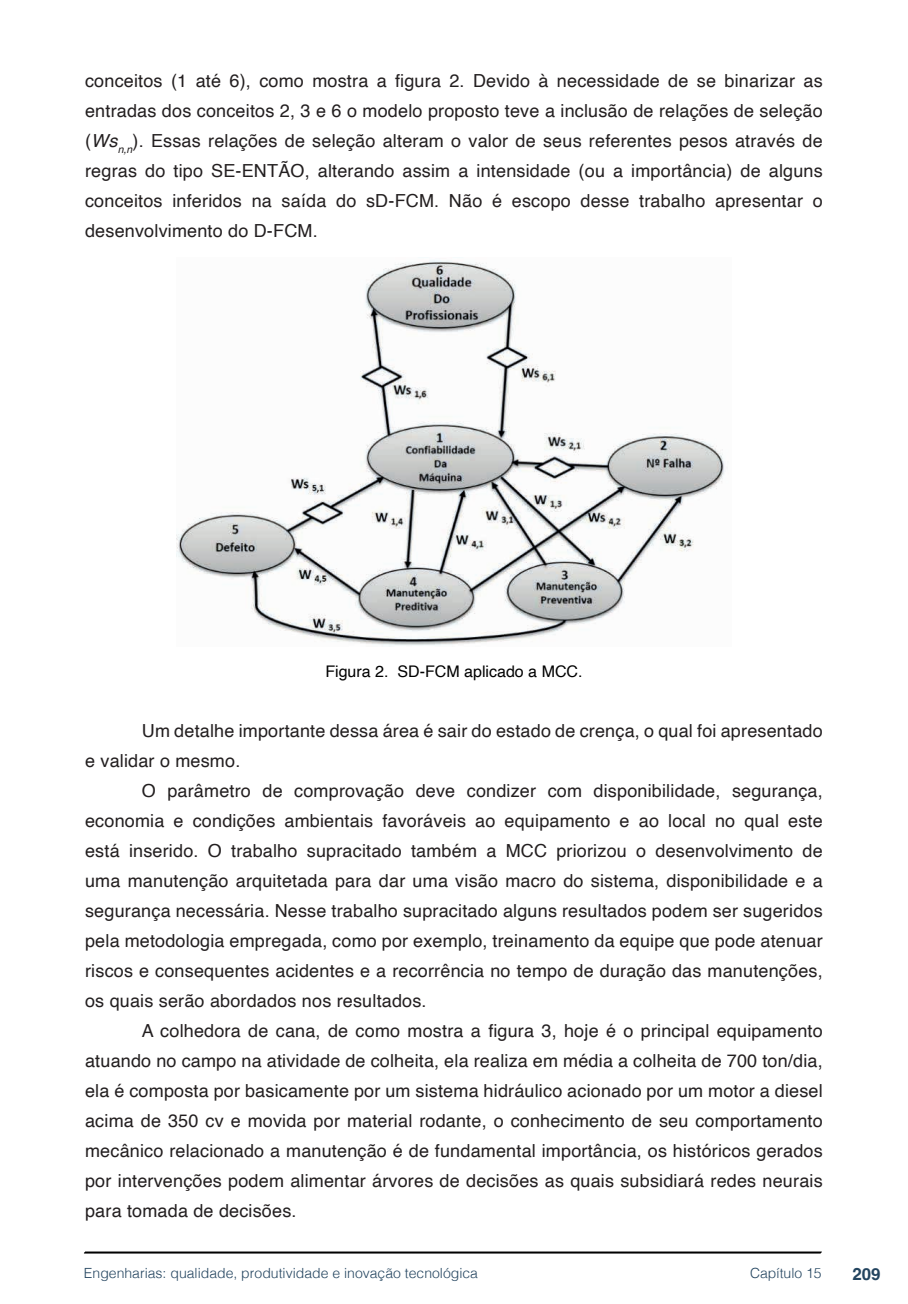
<style>
.page{position:relative;width:908px;height:1304px;background:#fff}
.page>*{position:absolute;margin:0;border:0;box-sizing:border-box;transform-origin:0 0}
.t1{font:18px/30px "Helvetica";letter-spacing:.01em;color:#231f20;text-align:justify}
.t2{font:700 16.8px "Helvetica";color:#23445f}
.t3{font:16px "Helvetica";color:#000}
.t4{font:300 14px "Helvetica";color:#23445f}
.s1{font-style:italic}
</style>
<div class="page">
<svg style="left:84px;top:1251px;width:737px;height:3px"></svg>
<img style="left:176px;top:260px;width:549px;height:386px">
<p class="t1" style="left:85px;top:66px;width:738px">conceitos (1 até 6), como mostra a figura 2. Devido à necessidade de se binarizar as entradas dos conceitos 2, 3 e 6 o modelo proposto teve a inclusão de relações de seleção (<span class="s1">Ws</span><sub>n,n</sub>). Essas relações de seleção alteram o valor de seus referentes pesos através de regras do tipo SE-ENTÃO, alterando assim a intensidade (ou a importância) de alguns conceitos inferidos na saída do sD-FCM. Não é escopo desse trabalho apresentar o desenvolvimento do D-FCM.</p>
<p class="t3" style="left:325px;top:659px;width:258px">Figura 2. SD-FCM aplicado a MCC.</p>
<p class="t1" style="left:85px;top:716px;width:738px;text-indent:57px">Um detalhe importante dessa área é sair do estado de crença, o qual foi apresentado e validar o mesmo.</p>
<p class="t1" style="left:85px;top:776px;width:738px;text-indent:57px">O parâmetro de comprovação deve condizer com disponibilidade, segurança, economia e condições ambientais favoráveis ao equipamento e ao local no qual este está inserido. O trabalho supracitado também a MCC priorizou o desenvolvimento de uma manutenção arquitetada para dar uma visão macro do sistema, disponibilidade e a segurança necessária. Nesse trabalho supracitado alguns resultados podem ser sugeridos pela metodologia empregada, como por exemplo, treinamento da equipe que pode atenuar riscos e consequentes acidentes e a recorrência no tempo de duração das manutenções, os quais serão abordados nos resultados.</p>
<p class="t1" style="left:85px;top:1016px;width:738px;text-indent:57px">A colhedora de cana, de como mostra a figura 3, hoje é o principal equipamento atuando no campo na atividade de colheita, ela realiza em média a colheita de 700 ton/dia, ela é composta por basicamente por um sistema hidráulico acionado por um motor a diesel acima de 350 cv e movida por material rodante, o conhecimento de seu comportamento mecânico relacionado a manutenção é de fundamental importância, os históricos gerados por intervenções podem alimentar árvores de decisões as quais subsidiará redes neurais para tomada de decisões.</p>
<p class="t4" style="left:84px;top:1261px;width:395px">Engenharias: qualidade, produtividade e inovação tecnológica</p>
<p class="t4" style="left:749px;top:1261px;width:73px">Capítulo 15</p>
<p class="t2" style="left:851px;top:1264px;width:30px">209</p>
</div>
